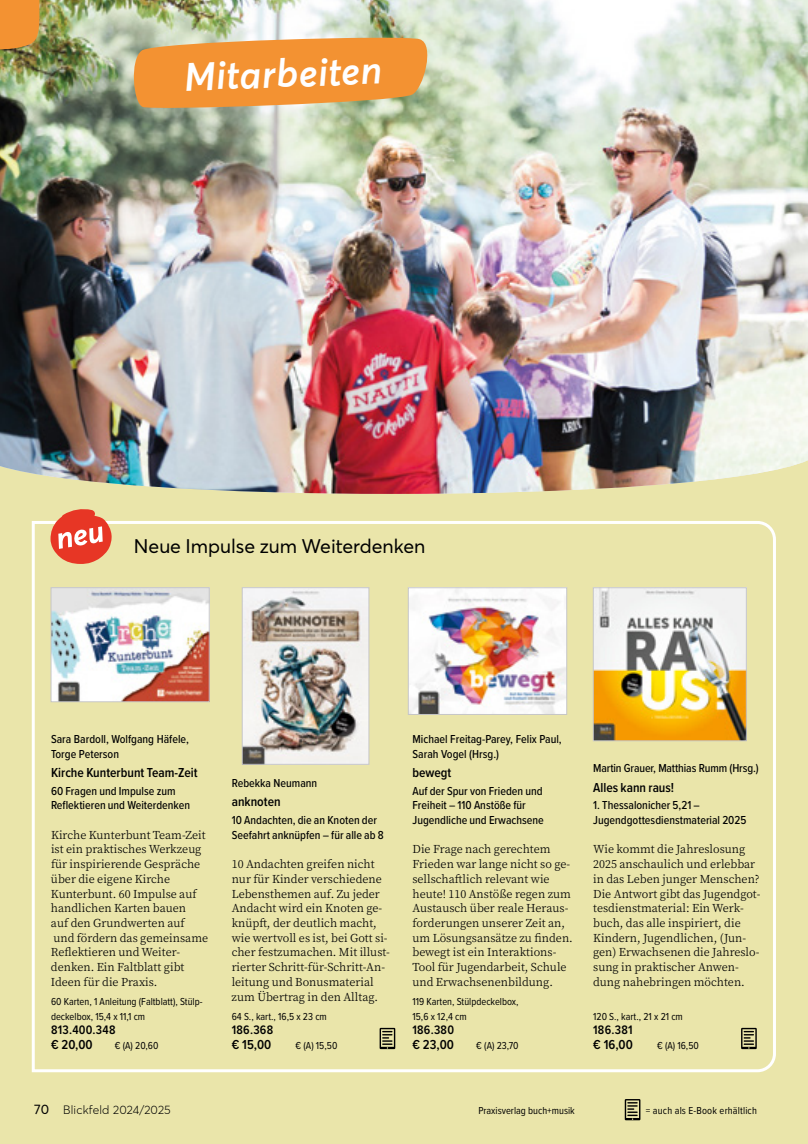
<style>
.page{position:relative;width:808px;height:1144px;background:#eae5aa}
.page>*{position:absolute;margin:0;border:0;box-sizing:border-box;transform-origin:0 0}
.t1{font:italic 600 39.15px "Averta";color:#fff}
.t2{font:19.5px "Averta";color:#000}
.t3{font:600 13.5px "Proxima Nova Cond";color:#000}
.t4{font:600 12.75px "Proxima Nova Cond";letter-spacing:.02em;color:#000}
.t5{font:12px/14.7px "Source Serif Variable";color:#000}
.t6{font:500 12px/14.7px "Proxima Nova Cond";color:#000}
.t7{font:300 12px "Averta";letter-spacing:.015em;color:#000}
.t8{font:10.5px/14.7px "Proxima Nova Cond";color:#000}
.s1{font-weight:400;font-size:13.5px}
</style>
<div class="page">
<img style="left:0;top:0;width:808px;height:494px">
<svg style="left:31px;top:521px;width:745px;height:552px"></svg>
<svg style="left:625px;top:1099px;width:15px;height:21px"></svg>
<img style="left:53px;top:589px;width:155px;height:111px">
<div style="left:51px;top:587px;width:159px;height:115px;border:1px solid #c6c6c6"></div>
<svg style="left:51px;top:509px;width:61px;height:55px"></svg>
<svg style="left:380px;top:1028px;width:15px;height:21px"></svg>
<img style="left:244px;top:589px;width:123px;height:174px">
<div style="left:242px;top:587px;width:127px;height:178px;border:1px solid #c6c6c6"></div>
<img style="left:410px;top:589px;width:155px;height:124px">
<div style="left:408px;top:587px;width:159px;height:128px;border:1px solid #c6c6c6"></div>
<svg style="left:741px;top:1028px;width:16px;height:21px"></svg>
<img style="left:595px;top:589px;width:150px;height:150px">
<div style="left:593px;top:587px;width:154px;height:154px;border:1px solid #c6c6c6"></div>
<svg style="left:129px;top:34px;width:307px;height:77px;background:#e69f50"></svg>
<svg style="left:0;top:0;width:42px;height:52px;background:#df9036"></svg>
<h1 class="t1" style="left:183px;top:49px;width:200px;rotate:-2deg">Mitarbeiten</h1>
<h2 class="t2" style="left:134px;top:533px;width:293px">Neue Impulse zum Weiterdenken</h2>
<p class="t6" style="left:51px;top:731px;width:139px">Sara Bardoll, Wolfgang Häfele,<br>Torge Peterson</p>
<p class="t3" style="left:51px;top:762px;width:148px">Kirche Kunterbunt Team-Zeit</p>
<p class="t6" style="left:51px;top:783px;width:141px">60 Fragen und Impulse zum<br>Reflektieren und Weiterdenken</p>
<p class="t5" style="left:51px;top:827px;width:159px">Kirche Kunterbunt Team-Zeit ist ein praktisches Werkzeug für inspirierende Gespräche über die eigene Kirche<br>Kunterbunt. 60 Impulse auf handlichen Karten bauen<br>auf den Grundwerten auf und fördern das gemeinsame<br>Reflektieren und Weiter&shy;denken. Ein Faltblatt gibt<br>Ideen für die Praxis.</p>
<p class="t8" style="left:51px;top:994px;width:153px">60 Karten, 1 Anleitung (Faltblatt), Stülp&shy;deckelbox, 15,4 x 11,1 cm</p>
<p class="t4" style="left:51px;top:1021px;width:66px">813.400.348</p>
<p class="t3" style="left:51px;top:1034px;width:43px">€ 20,00</p>
<p class="t8" style="left:115px;top:1038px;width:45px">€ (A) 20,60</p>
<p class="t6" style="left:232px;top:775px;width:87px">Rebekka Neumann</p>
<p class="t3" style="left:232px;top:792px;width:50px">anknoten</p>
<p class="t6" style="left:232px;top:812px;width:154px">10 Andachten, die an Knoten der<br>Seefahrt anknüpfen – für alle ab 8</p>
<p class="t5" style="left:232px;top:857px;width:160px">10 Andachten greifen nicht nur für Kinder verschiedene<br>Lebensthemen auf. Zu jeder<br>Andacht wird ein Knoten ge&shy;knüpft, der deutlich macht, wie wertvoll es ist, bei Gott si&shy;cher festzumachen. Mit illust&shy;rierter Schritt-für-Schritt-An&shy;leitung und Bonusmaterial zum Übertrag in den Alltag.</p>
<p class="t8" style="left:232px;top:1008px;width:97px">64 S., kart., 16,5 x 23 cm</p>
<p class="t4" style="left:232px;top:1021px;width:43px">186.368</p>
<p class="t3" style="left:232px;top:1034px;width:41px">€ 15,00</p>
<p class="t8" style="left:296px;top:1038px;width:43px">€ (A) 15,50</p>
<p class="t6" style="left:412px;top:731px;width:151px">Michael Freitag-Parey, Felix Paul,<br>Sarah Vogel (Hrsg.)</p>
<p class="t3" style="left:412px;top:762px;width:40px">bewegt</p>
<p class="t6" style="left:412px;top:783px;width:133px">Auf der Spur von Frieden und<br>Freiheit – 110 Anstöße für<br>Jugendliche und Erwachsene</p>
<p class="t5" style="left:412px;top:842px;width:162px">Die Frage nach gerechtem<br>Frieden war lange nicht so ge&shy;sellschaftlich relevant wie heute! 110 Anstöße regen zum<br>Austausch über reale Heraus&shy;forderungen unserer Zeit an, um Lösungsansätze zu finden. bewegt ist ein Interaktions-<br>Tool für Jugendarbeit, Schule und Erwachsenenbildung.</p>
<p class="t8" style="left:412px;top:994px;width:108px">119 Karten, Stülpdeckelbox,<br>15,6 x 12,4 cm</p>
<p class="t4" style="left:412px;top:1021px;width:43px">186.380</p>
<p class="t3" style="left:412px;top:1034px;width:43px">€ 23,00</p>
<p class="t8" style="left:476px;top:1038px;width:44px">€ (A) 23,70</p>
<p class="t6" style="left:593px;top:761px;width:167px">Martin Grauer, Matthias Rumm (Hrsg.)</p>
<p class="t3" style="left:593px;top:777px;width:82px">Alles kann raus!</p>
<p class="t6" style="left:593px;top:797px;width:155px">1. Thessalonicher 5,21 –<br>Jugendgottesdienstmaterial 2025</p>
<p class="t5" style="left:593px;top:842px;width:169px">Wie kommt die Jahreslosung<br>2025 anschaulich und erlebbar in das Leben junger Menschen?<br>Die Antwort gibt das Jugendgot&shy;tesdienstmaterial: Ein Werk&shy;buch, das alle inspiriert, die<br>Kindern, Jugendlichen, (Jun&shy;gen) Erwachsenen die Jahreslo&shy;sung in praktischer Anwen&shy;dung nahebringen möchten.</p>
<p class="t8" style="left:593px;top:1008px;width:91px">120 S., kart., 21 x 21 cm</p>
<p class="t4" style="left:593px;top:1021px;width:41px">186.381</p>
<p class="t3" style="left:593px;top:1034px;width:41px">€ 16,00</p>
<p class="t8" style="left:657px;top:1038px;width:43px">€ (A) 16,50</p>
<p class="t7" style="left:34px;top:1101px;width:138px"><span class="s1">70</span> Blickfeld 2024/2025</p>
<p class="t8" style="left:478px;top:1102px;width:98px">Praxisverlag buch+musik</p>
<p class="t8" style="left:646px;top:1103px;width:113px">= auch als E-Book erhältlich</p>
</div>
